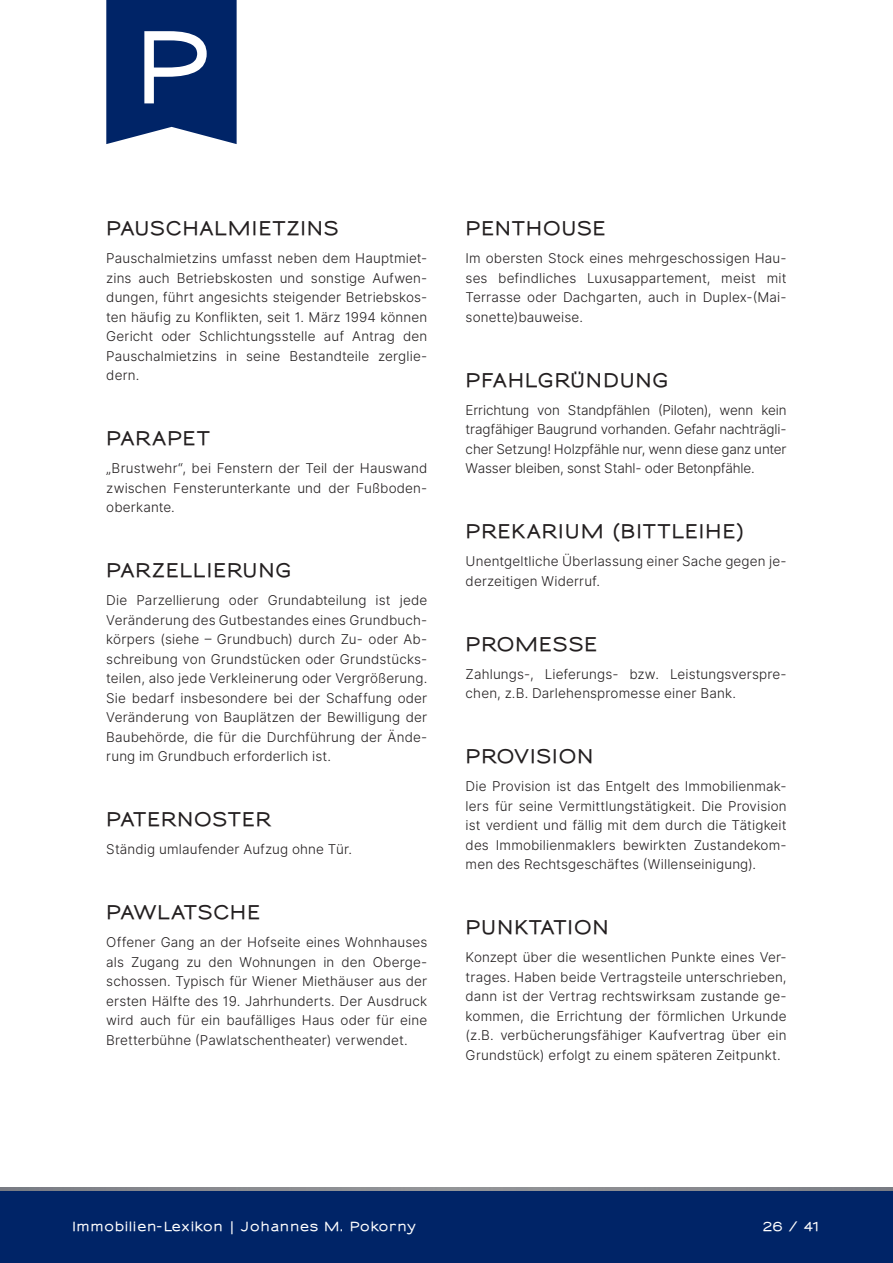
<style>
.page{position:relative;width:893px;height:1263px;background:#fff}
.page>*{position:absolute;margin:0;border:0;box-sizing:border-box;transform-origin:0 0}
.H2-Begriff{font:800 18px "Sansumi";letter-spacing:.055em;color:#231f20}
.H2-Begriff-2{font:800 18px "Sansumi";letter-spacing:.08em;color:#231f20}
.FT{font:13.5px/19.5px "Inter Light BETA";letter-spacing:.01em;color:#231f20;text-align:justify}
.t1{font:800 12px "Sansumi";letter-spacing:.12em;color:#fff}
</style>
<div class="page">
<div style="left:0;top:1188px;width:893px;height:75px;background:#002467"></div>
<svg style="left:0;top:1187px;width:893px;height:3px"></svg>
<svg style="left:106px;top:0;width:131px;height:144px"></svg>
<p class="H2-Begriff" style="left:106px;top:218px;width:234px">PAUSCHALMIETZINS</p>
<p class="FT" style="left:106px;top:249px;width:323px">Pauschalmietzins umfasst neben dem Hauptmiet&shy;zins auch Betriebskosten und sonstige Aufwen&shy;dungen, führt angesichts steigender Betriebskos&shy;ten häufig zu Konflikten, seit 1. März 1994 können Gericht oder Schlichtungsstelle auf Antrag den Pauschalmietzins in seine Bestandteile zerglie&shy;dern.</p>
<p class="H2-Begriff-2" style="left:106px;top:428px;width:105px">PARAPET</p>
<p class="FT" style="left:106px;top:459px;width:323px">„Brustwehr“, bei Fenstern der Teil der Hauswand zwischen Fensterunterkante und der Fußboden&shy;oberkante.</p>
<p class="H2-Begriff" style="left:106px;top:560px;width:186px">PARZELLIERUNG</p>
<p class="FT" style="left:106px;top:591px;width:323px">Die Parzellierung oder Grundabteilung ist jede Veränderung des Gutbestandes eines Grundbuch&shy;körpers (siehe – Grundbuch) durch Zu- oder Ab&shy;schreibung von Grundstücken oder Grundstücks&shy;teilen, also jede Verkleinerung oder Vergrößerung.<br>Sie bedarf insbesondere bei der Schaffung oder Veränderung von Bauplätzen der Bewilligung der Baubehörde, die für die Durchführung der Ände&shy;rung im Grundbuch erforderlich ist.</p>
<p class="H2-Begriff" style="left:106px;top:809px;width:165px">PATERNOSTER</p>
<p class="FT" style="left:106px;top:840px;width:247px">Ständig umlaufender Aufzug ohne Tür.</p>
<p class="H2-Begriff" style="left:106px;top:902px;width:155px">PAWLATSCHE</p>
<p class="FT" style="left:106px;top:933px;width:323px">Offener Gang an der Hofseite eines Wohnhauses als Zugang zu den Wohnungen in den Oberge&shy;schossen. Typisch für Wiener Miethäuser aus der ersten Hälfte des 19. Jahrhunderts. Der Ausdruck wird auch für ein baufälliges Haus oder für eine Bretterbühne (Pawlatschentheater) verwendet.</p>
<p class="H2-Begriff" style="left:466px;top:218px;width:141px">PENTHOUSE</p>
<p class="FT" style="left:466px;top:249px;width:323px">Im obersten Stock eines mehrgeschossigen Hau&shy;ses befindliches Luxusappartement, meist mit Terrasse oder Dachgarten, auch in Duplex-(Mai&shy;sonette)bauweise.</p>
<p class="H2-Begriff" style="left:466px;top:369px;width:204px">PFAHLGRÜNDUNG</p>
<p class="FT" style="left:466px;top:400px;width:323px">Errichtung von Standpfählen (Piloten), wenn kein tragfähiger Baugrund vorhanden. Gefahr nachträgli&shy;cher Setzung! Holzpfähle nur, wenn diese ganz unter Wasser bleiben, sonst Stahl- oder Betonpfähle.</p>
<p class="H2-Begriff" style="left:466px;top:521px;width:281px">PREK ARIUM (BITTLEIHE)</p>
<p class="FT" style="left:466px;top:552px;width:323px">Unentgeltliche Überlassung einer Sache gegen je&shy;derzeitigen Widerruf.</p>
<p class="H2-Begriff" style="left:466px;top:633px;width:133px">PROMESSE</p>
<p class="FT" style="left:466px;top:664px;width:323px">Zahlungs-, Lieferungs- bzw. Leistungsverspre&shy;chen, z.B. Darlehenspromesse einer Bank.</p>
<p class="H2-Begriff" style="left:466px;top:746px;width:129px">PROVISION</p>
<p class="FT" style="left:466px;top:777px;width:323px">Die Provision ist das Entgelt des Immobilienmak&shy;lers für seine Vermittlungstätigkeit. Die Provision ist verdient und fällig mit dem durch die Tätigkeit des Immobilienmaklers bewirkten Zustandekom&shy;men des Rechtsgeschäftes (Willenseinigung).</p>
<p class="H2-Begriff" style="left:466px;top:917px;width:145px">PUNKTATION</p>
<p class="FT" style="left:466px;top:948px;width:323px">Konzept über die wesentlichen Punkte eines Ver&shy;trages. Haben beide Vertragsteile unterschrieben, dann ist der Vertrag rechtswirksam zustande ge&shy;kommen, die Errichtung der förmlichen Urkunde (z.B. verbücherungsfähiger Kaufvertrag über ein Grundstück) erfolgt zu einem späteren Zeitpunkt.</p>
<p class="t1" style="left:72px;top:1219px;width:344px">Immobilien-Lexikon | Johannes M. Pokorny</p>
<p class="t1" style="left:762px;top:1219px;width:60px">26 / 41</p>
</div>
